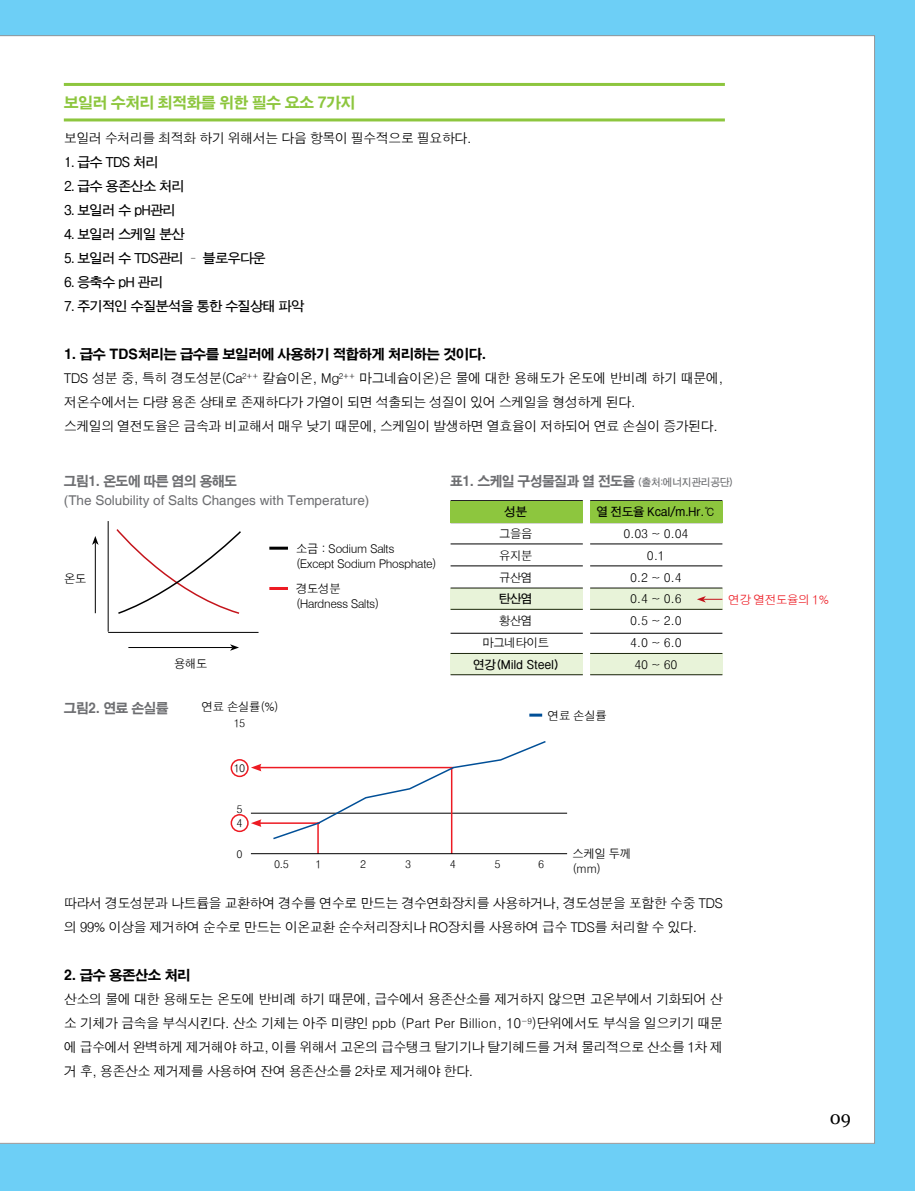
<style>
.page{position:relative;width:915px;height:1191px;background:#fff}
.page>*{position:absolute;margin:0;border:0;box-sizing:border-box;transform-origin:0 0}
.t1{font:18px "Georgia";color:#000}
.t2{font:15px "H2 gtr E";letter-spacing:-.05em;color:#8dc63e}
.t3{font:13.5px/24px "H2 gtr M";letter-spacing:-.075em;color:#000}
.t4{font:13.5px "H2 gtr B";letter-spacing:-.075em;color:#000}
.t5{font:13.5px "H2 gtr E";letter-spacing:-.05em;color:#6d6e71;scale:.95 1}
.t6{font:13.5px "Helvetica";color:#6d6e71}
.t7{font:13.5px "H2 gtr E";letter-spacing:-.05em;color:#000}
.t8{font:12px/21.8px "H2 gtr M";letter-spacing:-.075em;color:#000}
.t9{font:12px "H2 gtr B";letter-spacing:-.03em;color:#000}
.t10{font:12px "H2 gtr M";letter-spacing:-.075em;color:#ed1b23}
.t11{font:10.5px "H2 gtr M";color:#000}
.s1{font-family:"H2 gtr B";font-size:10.5px}
</style>
<div class="page">
<div style="left:0;top:0;width:914px;height:1191px;background:#6dcff6"></div>
<div style="left:0;top:35px;width:874px;height:1108px;background:#fff"></div>
<hr style="left:64px;top:83px;width:660px;height:3px;background:#8dc63e">
<hr style="left:64px;top:118px;width:660px;height:3px;background:#8dc63e">
<hr style="left:108px;top:521px;width:1px;height:110px;background:#000">
<hr style="left:108px;top:632px;width:150px;height:1px;background:#000">
<div style="left:115px;top:528px;width:127px;height:87px;background:#fff"></div>
<hr style="left:95px;top:542px;width:1px;height:71px;background:#000">
<svg style="left:92px;top:536px;width:7px;height:9px"></svg>
<hr style="left:128px;top:647px;width:104px;height:1px;background:#000">
<svg style="left:230px;top:644px;width:9px;height:7px"></svg>
<hr style="left:269px;top:546px;width:19px;height:3px;background:#000">
<hr style="left:269px;top:587px;width:19px;height:3px;background:#ed1b23">
<svg style="left:529px;top:713px;width:13px;height:3px"></svg>
<hr style="left:251px;top:813px;width:316px;height:1px;background:#000">
<hr style="left:259px;top:822px;width:61px;height:2px;background:#ed1b23">
<svg style="left:251px;top:819px;width:10px;height:8px"></svg>
<hr style="left:317px;top:822px;width:2px;height:32px;background:#ed1b23">
<hr style="left:451px;top:768px;width:1px;height:86px;background:#ed1b23">
<hr style="left:259px;top:767px;width:194px;height:1px;background:#ed1b23">
<svg style="left:251px;top:763px;width:10px;height:8px"></svg>
<svg style="left:271px;top:739px;width:276px;height:101px;background:#f8f3f4"></svg>
<hr style="left:251px;top:853px;width:316px;height:1px;background:#000">
<div style="left:230px;top:814px;width:18px;height:18px;border:2px solid #ed1b23;border-radius:50%"></div>
<div style="left:230px;top:759px;width:18px;height:18px;border:2px solid #ed1b23;border-radius:50%"></div>
<hr style="left:450px;top:522px;width:132px;height:1px;background:#000">
<hr style="left:590px;top:522px;width:132px;height:1px;background:#000">
<hr style="left:450px;top:543px;width:132px;height:1px;background:#000">
<hr style="left:590px;top:543px;width:132px;height:1px;background:#000">
<hr style="left:450px;top:565px;width:132px;height:1px;background:#000">
<hr style="left:590px;top:565px;width:132px;height:1px;background:#000">
<hr style="left:450px;top:609px;width:132px;height:1px;background:#000">
<hr style="left:590px;top:609px;width:132px;height:1px;background:#000">
<hr style="left:450px;top:633px;width:132px;height:1px;background:#000">
<hr style="left:590px;top:633px;width:132px;height:1px;background:#000">
<hr style="left:450px;top:500px;width:132px;height:1px;background:#000">
<hr style="left:590px;top:500px;width:132px;height:1px;background:#000">
<div style="left:450px;top:653px;width:132px;height:22px;background:#e8f3d9"></div>
<div style="left:590px;top:653px;width:132px;height:22px;background:#e8f3d9"></div>
<div style="left:450px;top:588px;width:132px;height:21px;background:#e8f3d9"></div>
<div style="left:590px;top:588px;width:132px;height:21px;background:#e8f3d9"></div>
<div style="left:450px;top:501px;width:132px;height:21px;background:#8dc63e"></div>
<div style="left:590px;top:501px;width:132px;height:21px;background:#8dc63e"></div>
<svg style="left:697px;top:596px;width:25px;height:6px"></svg>
<p class="t2" style="left:64px;top:93px;width:293px">보일러 수처리 최적화를 위한 필수 요소 7가지</p>
<p class="t3" style="left:64px;top:125px;width:409px">보일러 수처리를 최적화 하기 위해서는 다음 항목이 필수적으로 필요하다.</p>
<p class="t4" style="left:64px;top:153px;width:97px">1. 급수 TDS 처리</p>
<p class="t4" style="left:64px;top:177px;width:123px">2. 급수 용존산소 처리</p>
<p class="t4" style="left:64px;top:201px;width:114px">3. 보일러 수 pH관리</p>
<p class="t4" style="left:64px;top:225px;width:123px">4. 보일러 스케일 분산</p>
<p class="t4" style="left:64px;top:249px;width:204px">5. 보일러 수 TDS관리 – 블로우다운</p>
<p class="t4" style="left:64px;top:273px;width:101px">6. 응축수 pH 관리</p>
<p class="t4" style="left:64px;top:297px;width:242px">7. 주기적인 수질분석을 통한 수질상태 파악</p>
<p class="t7" style="left:64px;top:346px;width:424px">1. 급수 TDS처리는 급수를 보일러에 사용하기 적합하게 처리하는 것이다.</p>
<p class="t3" style="left:64px;top:365px;width:661px">TDS 성분 중, 특히 경도성분(Ca<sup>2++</sup> 칼슘이온, Mg<sup>2++</sup> 마그네슘이온)은 물에 대한 용해도가 온도에 반비례 하기 때문에, 저온수에서는 다량 용존 상태로 존재하다가 가열이 되면 석출되는 성질이 있어 스케일을 형성하게 된다.<br>스케일의 열전도율은 금속과 비교해서 매우 낮기 때문에, 스케일이 발생하면 열효율이 저하되어 연료 손실이 증가된다.</p>
<p class="t5" style="left:64px;top:472px;width:184px">그림1. 온도에 따른 염의 용해도</p>
<p class="t6" style="left:64px;top:493px;width:307px">(The Solubility of Salts Changes with Temperature)</p>
<p class="t8" style="left:64px;top:567px;width:25px">온도</p>
<p class="t8" style="left:296px;top:540px;width:143px;line-height:15px">소금 : Sodium Salts<br>(Except Sodium Phosphate)</p>
<p class="t8" style="left:296px;top:580px;width:85px;line-height:15px">경도성분 (Hardness Salts)</p>
<p class="t8" style="left:174px;top:652px;width:36px">용해도</p>
<p class="t5" style="left:64px;top:700px;width:112px">그림2. 연료 손실률</p>
<p class="t8" style="left:201px;top:695px;width:79px">연료 손실률(%)</p>
<p class="t11" style="left:233px;top:716px;width:13px">15</p>
<p class="t11" style="left:233px;top:761px;width:13px">10</p>
<p class="t5" style="left:450px;top:472px;width:299px">표1. 스케일 구성물질과 열 전도율 <span class="s1">(출처:에너지관리공단)</span></p>
<p class="t9" style="left:504px;top:504px;width:25px">성분</p>
<p class="t8" style="left:498px;top:522px;width:36px;text-align:justify">그을음 유지분 규산염</p>
<p class="t9" style="left:498px;top:591px;width:36px">탄산염</p>
<p class="t8" style="left:482px;top:609px;width:69px;text-align:center">황산염 마그네타이트</p>
<p class="t9" style="left:473px;top:657px;width:87px">연강(Mild Steel)</p>
<p class="t9" style="left:596px;top:504px;width:120px">열 전도율 Kcal/m.Hr.℃</p>
<p class="t8" style="left:623px;top:522px;width:66px;text-align:center">0.03 ~ 0.04<br>0.1<br>0.2 ~ 0.4<br>0.4 ~ 0.6<br>0.5 ~ 2.0<br>4.0 ~ 6.0<br>40 ~ 60</p>
<p class="t10" style="left:728px;top:592px;width:102px">연강 열전도율의 1%</p>
<p class="t8" style="left:547px;top:703px;width:61px">연료 손실률</p>
<p class="t11" style="left:236px;top:803px;width:8px">5</p>
<p class="t11" style="left:236px;top:847px;width:8px">0</p>
<p class="t11" style="left:236px;top:816px;width:8px">4</p>
<p class="t11" style="left:274px;top:857px;width:16px">0.5</p>
<p class="t11" style="left:315px;top:857px;width:8px">1</p>
<p class="t11" style="left:360px;top:857px;width:8px">2</p>
<p class="t11" style="left:405px;top:857px;width:8px">3</p>
<p class="t11" style="left:449px;top:857px;width:8px">4</p>
<p class="t11" style="left:494px;top:857px;width:8px">5</p>
<p class="t11" style="left:538px;top:857px;width:8px">6</p>
<p class="t8" style="left:572px;top:845px;width:61px;line-height:15px">스케일 두께 (mm)</p>
<p class="t3" style="left:64px;top:890px;width:661px">따라서 경도성분과 나트륨을 교환하여 경수를 연수로 만드는 경수연화장치를 사용하거나, 경도성분을 포함한 수중 TDS 의 99% 이상을 제거하여 순수로 만드는 이온교환 순수처리장치나 RO장치를 사용하여 급수 TDS를 처리할 수 있다.</p>
<p class="t7" style="left:64px;top:966px;width:128px">2. 급수 용존산소 처리</p>
<p class="t3" style="left:64px;top:986px;width:661px;text-align:justify">산소의 물에 대한 용해도는 온도에 반비례 하기 때문에, 급수에서 용존산소를 제거하지 않으면 고온부에서 기화되어 산 소 기체가 금속을 부식시킨다. 산소 기체는 아주 미량인 ppb (Part Per Billion, 10<sup>-9</sup>)단위에서도 부식을 일으키기 때문 에 급수에서 완벽하게 제거해야 하고, 이를 위해서 고온의 급수탱크 탈기기나 탈기헤드를 거쳐 물리적으로 산소를 1차 제 거 후, 용존산소 제거제를 사용하여 잔여 용존산소를 2차로 제거해야 한다.</p>
<h1 class="t1" style="left:829px;top:1106px;width:23px">09</h1>
</div>
